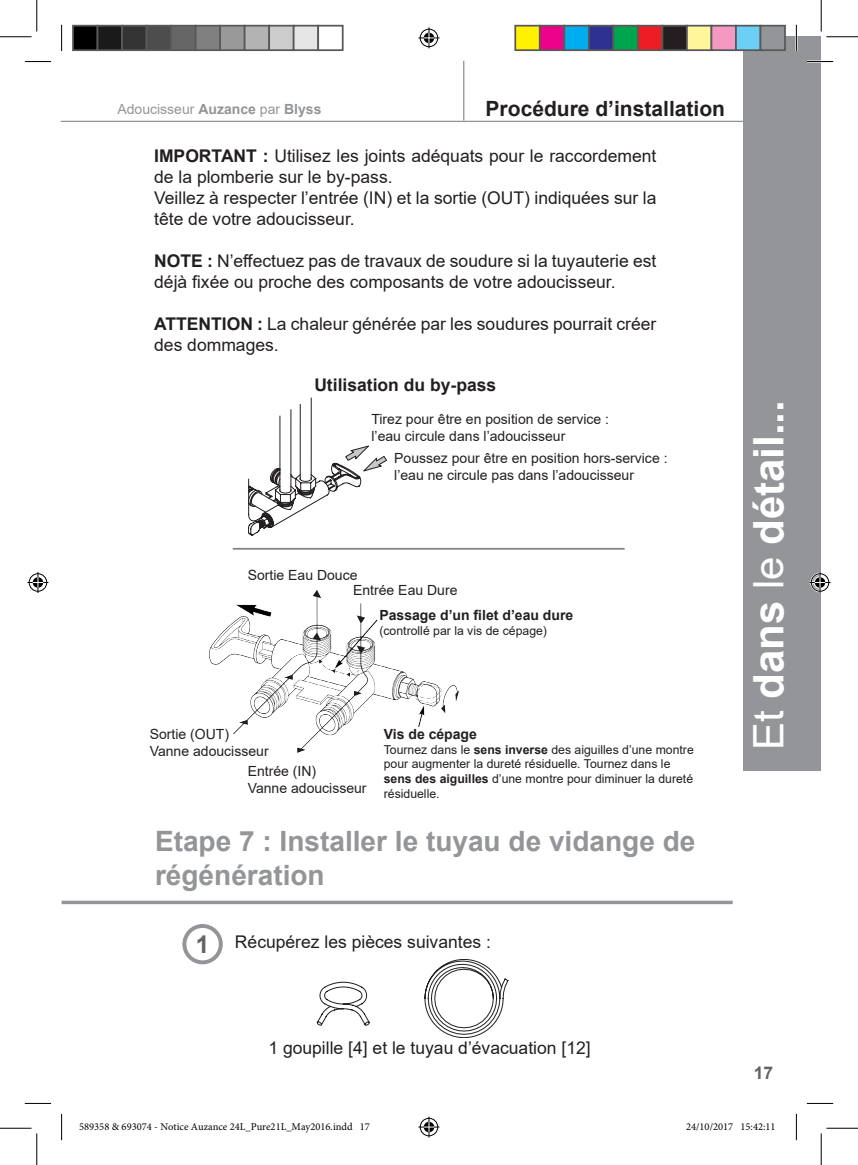
<style>
.page{position:relative;width:858px;height:1165px;background:#fff}
.page>*{position:absolute;margin:0;border:0;box-sizing:border-box;transform-origin:0 0}
.t1{font:700 42px "Arial";color:#fff}
.t2{font:700 28px/33.6px "Arial";color:#939598}
.t3{font:700 21px "Arial";color:#231f20}
.t4{font:17.5px/21px "Arial";color:#231f20}
.t5{font:700 17.5px "Arial";color:#231f20}
.t6{font:700 17.5px "Arial";color:#636366}
.t7{font:14px/16.8px "Arial";color:#231f20}
.t8{font:700 14px "Arial";color:#231f20}
.t9{font:14px "Arial";color:#939598}
.t10{font:12.25px/14.7px "Arial";color:#231f20}
.t11{font:10.5px "Minion Pro";color:#000}
.s1{font-weight:700}
.s2{font-weight:700;font-size:24.5px;color:#636366}
.s3{font-weight:400}
</style>
<div class="page">
<hr style="left:61px;top:121px;width:738px;height:1px;background:#939598">
<hr style="left:463px;top:61px;width:1px;height:60px;background:#939598">
<div style="left:743px;top:37px;width:78px;height:734px;background:#939598"></div>
<hr style="left:62px;top:901px;width:670px;height:3px;background:#939598">
<svg style="left:182px;top:924px;width:41px;height:40px"></svg>
<svg style="left:424px;top:959px;width:84px;height:79px"></svg>
<svg style="left:316px;top:982px;width:54px;height:44px"></svg>
<hr style="left:300px;top:404px;width:1px;height:75px;background:#231f20">
<hr style="left:311px;top:398px;width:1px;height:81px;background:#231f20">
<hr style="left:279px;top:416px;width:1px;height:75px;background:#231f20">
<hr style="left:290px;top:410px;width:1px;height:81px;background:#231f20">
<svg style="left:248px;top:445px;width:138px;height:91px"></svg>
<img style="left:209px;top:590px;width:250px;height:163px">
<hr style="left:233px;top:548px;width:391px;height:2px;background:#808285">
<hr style="left:806px;top:60px;width:26px;height:3px;background:#fff">
<hr style="left:795px;top:25px;width:2px;height:26px;background:#fff">
<svg style="left:25px;top:61px;width:26px;height:1px"></svg>
<svg style="left:806px;top:61px;width:26px;height:1px"></svg>
<svg style="left:25px;top:1103px;width:26px;height:1px"></svg>
<svg style="left:806px;top:1103px;width:26px;height:1px"></svg>
<svg style="left:61px;top:25px;width:1px;height:26px"></svg>
<svg style="left:61px;top:1114px;width:1px;height:26px"></svg>
<svg style="left:795px;top:25px;width:1px;height:26px"></svg>
<svg style="left:795px;top:1114px;width:1px;height:26px"></svg>
<hr style="left:0;top:36px;width:32px;height:1px;background:#000">
<hr style="left:826px;top:36px;width:31px;height:1px;background:#000">
<hr style="left:0;top:1128px;width:32px;height:1px;background:#000">
<hr style="left:826px;top:1128px;width:31px;height:1px;background:#000">
<hr style="left:36px;top:0;width:1px;height:32px;background:#000">
<hr style="left:36px;top:1133px;width:1px;height:32px;background:#000">
<hr style="left:820px;top:0;width:1px;height:32px;background:#000">
<hr style="left:820px;top:1133px;width:1px;height:32px;background:#000">
<svg style="left:418px;top:27px;width:21px;height:21px"></svg>
<svg style="left:418px;top:1116px;width:21px;height:21px"></svg>
<svg style="left:27px;top:572px;width:21px;height:21px"></svg>
<svg style="left:809px;top:572px;width:21px;height:21px"></svg>
<div style="left:73px;top:26px;width:24px;height:24px;background:#000"></div>
<div style="left:72px;top:25px;width:26px;height:26px;border:2px solid #595959"></div>
<div style="left:97px;top:26px;width:25px;height:24px;background:#1a1a1a"></div>
<div style="left:97px;top:25px;width:26px;height:26px;border:2px solid #595959"></div>
<div style="left:122px;top:26px;width:24px;height:24px;background:#333"></div>
<div style="left:121px;top:25px;width:26px;height:26px;border:2px solid #595959"></div>
<div style="left:146px;top:26px;width:25px;height:24px;background:#4d4d4d"></div>
<div style="left:146px;top:25px;width:26px;height:26px;border:2px solid #595959"></div>
<div style="left:171px;top:26px;width:24px;height:24px;background:#666"></div>
<div style="left:170px;top:25px;width:26px;height:26px;border:2px solid #595959"></div>
<div style="left:195px;top:26px;width:25px;height:24px;background:#808080"></div>
<div style="left:195px;top:25px;width:26px;height:26px;border:2px solid #595959"></div>
<div style="left:220px;top:26px;width:24px;height:24px;background:#999"></div>
<div style="left:219px;top:25px;width:26px;height:26px;border:2px solid #595959"></div>
<div style="left:244px;top:26px;width:25px;height:24px;background:#b3b3b3"></div>
<div style="left:244px;top:25px;width:26px;height:26px;border:2px solid #595959"></div>
<div style="left:269px;top:26px;width:24px;height:24px;background:#ccc"></div>
<div style="left:268px;top:25px;width:26px;height:26px;border:2px solid #595959"></div>
<div style="left:293px;top:26px;width:25px;height:24px;background:#e6e6e6"></div>
<div style="left:293px;top:25px;width:26px;height:26px;border:2px solid #595959"></div>
<div style="left:317px;top:25px;width:26px;height:26px;border:2px solid #595959"></div>
<div style="left:515px;top:26px;width:24px;height:24px;background:#fff101"></div>
<div style="left:514px;top:25px;width:26px;height:26px;border:2px solid #595959"></div>
<div style="left:539px;top:26px;width:25px;height:24px;background:#ed028c"></div>
<div style="left:538px;top:25px;width:27px;height:26px;border:2px solid #595959"></div>
<div style="left:564px;top:26px;width:24px;height:24px;background:#00aeef"></div>
<div style="left:563px;top:25px;width:26px;height:26px;border:2px solid #595959"></div>
<div style="left:588px;top:26px;width:25px;height:24px;background:#2e3092"></div>
<div style="left:587px;top:25px;width:27px;height:26px;border:2px solid #595959"></div>
<div style="left:613px;top:26px;width:24px;height:24px;background:#00a54f"></div>
<div style="left:612px;top:25px;width:26px;height:26px;border:2px solid #595959"></div>
<div style="left:637px;top:26px;width:25px;height:24px;background:#ee1d23"></div>
<div style="left:636px;top:25px;width:27px;height:26px;border:2px solid #595959"></div>
<div style="left:662px;top:26px;width:24px;height:24px;background:#231f20"></div>
<div style="left:661px;top:25px;width:26px;height:26px;border:2px solid #595959"></div>
<div style="left:686px;top:26px;width:25px;height:24px;background:#fff79a"></div>
<div style="left:685px;top:25px;width:27px;height:26px;border:2px solid #595959"></div>
<div style="left:711px;top:26px;width:24px;height:24px;background:#f499c2"></div>
<div style="left:710px;top:25px;width:26px;height:26px;border:2px solid #595959"></div>
<div style="left:735px;top:26px;width:25px;height:24px;background:#6bcff6"></div>
<div style="left:734px;top:25px;width:27px;height:26px;border:2px solid #595959"></div>
<div style="left:760px;top:26px;width:24px;height:24px;background:#939598"></div>
<div style="left:759px;top:25px;width:26px;height:26px;border:2px solid #595959"></div>
<p class="t9" style="left:117px;top:99px;width:205px">Adoucisseur <span class="s1">Auzance</span> par <span class="s1">Blyss</span></p>
<p class="t3" style="left:485px;top:94px;width:241px">Procédure d’installation</p>
<p class="t4" style="left:154px;top:145px;width:503px"><span class="s1">IMPORTANT :</span> Utilisez les joints adéquats pour le raccordement de la plomberie sur le by-pass.<br>Veillez à respecter l’entrée (IN) et la sortie (OUT) indiquées sur la tête de votre adoucisseur.</p>
<p class="t4" style="left:154px;top:250px;width:503px"><span class="s1">NOTE :</span> N’effectuez pas de travaux de soudure si la tuyauterie est déjà fixée ou proche des composants de votre adoucisseur.</p>
<p class="t4" style="left:154px;top:313px;width:503px"><span class="s1">ATTENTION :</span> La chaleur générée par les soudures pourrait créer des dommages.</p>
<p class="t5" style="left:314px;top:372px;width:183px">Utilisation du by-pass</p>
<p class="t7" style="left:371px;top:411px;width:239px">Tirez pour être en position de service : l’eau circule dans l’adoucisseur</p>
<p class="t7" style="left:394px;top:449px;width:275px">Poussez pour être en position hors-service : l’eau ne circule pas dans l’adoucisseur</p>
<p class="t7" style="left:248px;top:566px;width:111px">Sortie Eau Douce</p>
<p class="t7" style="left:353px;top:581px;width:106px">Entrée Eau Dure</p>
<p class="t8" style="left:379px;top:605px;width:195px">Passage d’un filet d’eau dure</p>
<p class="t10" style="left:379px;top:623px;width:169px">(controllé par la vis de cépage)</p>
<p class="t7" style="left:150px;top:726px;width:120px">Sortie (OUT)<br>Vanne adoucisseur</p>
<p class="t7" style="left:248px;top:763px;width:120px">Entrée (IN)<br>Vanne adoucisseur</p>
<p class="t8" style="left:383px;top:724px;width:95px">Vis de cépage</p>
<p class="t10" style="left:383px;top:742px;width:311px">Tournez dans le <span class="s1">sens inverse</span> des aiguilles d’une montre pour augmenter la dureté résiduelle. Tournez dans le <span class="s1">sens des aiguilles</span> d’une montre pour diminuer la dureté résiduelle.</p>
<h2 class="t2" style="left:155px;top:825px;width:541px">Etape 7 : Installer le tuyau de vidange de régénération</h2>
<p class="t4" style="left:196px;top:931px;width:296px"><span class="s2">1</span> Récupérez les pièces suivantes :</p>
<p class="t4" style="left:268px;top:1037px;width:323px">1 goupille [4] et le tuyau d’évacuation [12]</p>
<h1 class="t1" style="left:738px;top:750px;width:352px;rotate:-90deg"><span class="s3">Et</span> dans <span class="s3">le</span> détail...</h1>
<p class="t6" style="left:753px;top:1060px;width:21px">17</p>
<p class="t11" style="left:79px;top:1119px;width:292px">589358 &amp; 693074 - Notice Auzance 24L_Pure21L_May2016.indd 17</p>
<p class="t11" style="left:685px;top:1119px;width:91px">24/10/2017 15:42:11</p>
</div>
